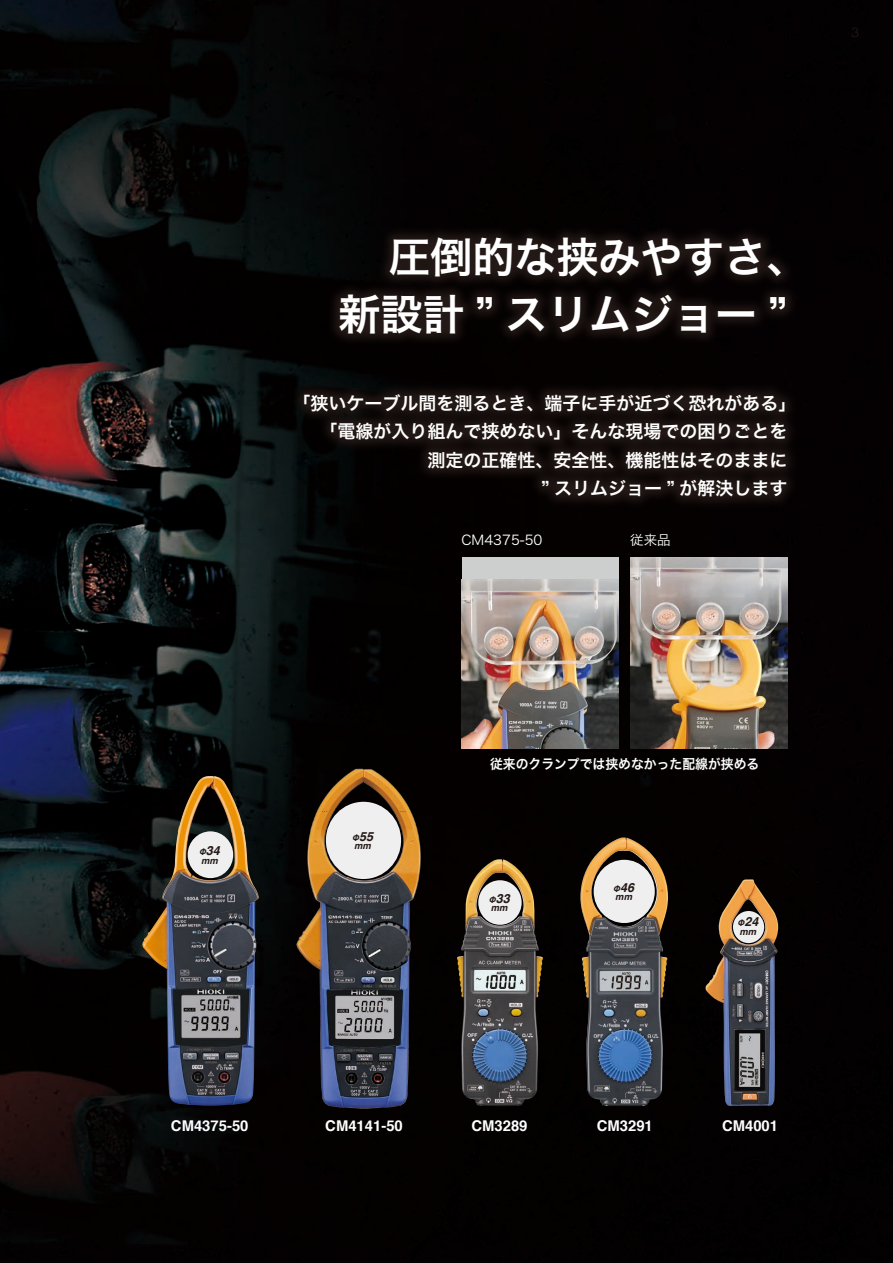
<style>
.page{position:relative;width:893px;height:1263px;background:#fff}
.page>*{position:absolute;margin:0;border:0;box-sizing:border-box;transform-origin:0 0}
.t1{font:42px/57px "Hira Kaku Pro W6";color:#fff}
.t2{font:18px "Hira Kaku Pro W6";color:#fff}
.t3{font:700 14.85px "Helvetica";color:#fff}
.t4{font:13.5px "Hira Kaku Pro W6";color:#fff;scale:.95 1}
.t5{font:13.5px "Hira Kaku Pro W3";color:#fff}
.t6{font:300 13.5px "Helvetica";color:#231916}
.t7{font:italic 700 12.6px "Helvetica";color:#231916}
.t8{font:italic 700 9.45px "Helvetica";color:#231916}
.s1{font-size:9.45px}
</style>
<div class="page">
<img style="left:0;top:0;width:893px;height:1263px">
<svg style="left:326px;top:224px;width:472px;height:123px;background:#130c0b"></svg>
<svg style="left:291px;top:381px;width:509px;height:129px;background:#130d0b"></svg>
<img style="left:631px;top:557px;width:156px;height:192px">
<div style="left:462px;top:557px;width:157px;height:192px;background:#cdcece"></div>
<img style="left:462px;top:580px;width:157px;height:169px">
<img style="left:142px;top:776px;width:117px;height:330px">
<div style="left:188px;top:831px;width:45px;height:47px;background:#efeff0;border-radius:50%"></div>
<img style="left:706px;top:879px;width:72px;height:227px">
<div style="left:733px;top:911px;width:31px;height:32px;background:#efeff0;border-radius:50%"></div>
<img style="left:580px;top:837px;width:88px;height:269px">
<div style="left:594px;top:860px;width:61px;height:63px;background:#efeff0;border-radius:50%"></div>
<img style="left:263px;top:761px;width:192px;height:355px">
<div style="left:326px;top:802px;width:75px;height:77px;background:#efeff0;border-radius:50%"></div>
<img style="left:457px;top:859px;width:86px;height:247px">
<p class="t6" style="left:851px;top:21px;width:9px">3</p>
<h1 class="t1" style="left:338px;top:227px;width:472px;text-indent:50px">圧倒的な挟みやすさ、新設計 ” スリムジョー ”</h1>
<p class="t2" style="left:292px;top:387px;width:506px">「狭いケーブル間を測るとき、端子に手が近づく恐れがある」</p>
<p class="t2" style="left:319px;top:415px;width:470px">「電線が入り組んで挟めない」そんな現場での困りごとを</p>
<p class="t2" style="left:427px;top:444px;width:361px">測定の正確性、安全性、機能性はそのままに</p>
<p class="t2" style="left:541px;top:472px;width:248px">” スリムジョー ” が解決します</p>
<p class="t5" style="left:461px;top:528px;width:83px">CM4375-50</p>
<p class="t5" style="left:630px;top:528px;width:42px">従来品</p>
<p class="t7" style="left:199px;top:840px;width:22px"><span class="s1">Φ</span>34</p>
<p class="t8" style="left:201px;top:852px;width:18px">mm</p>
<p class="t3" style="left:171px;top:1114px;width:79px">CM4375-50</p>
<p class="t7" style="left:352px;top:826px;width:22px"><span class="s1">Φ</span>55</p>
<p class="t8" style="left:354px;top:838px;width:18px">mm</p>
<p class="t4" style="left:490px;top:752px;width:285px">従来のクランプでは挟めなかった配線が挟める</p>
<p class="t7" style="left:489px;top:888px;width:22px"><span class="s1">Φ</span>33</p>
<p class="t8" style="left:491px;top:900px;width:18px">mm</p>
<p class="t7" style="left:613px;top:877px;width:22px"><span class="s1">Φ</span>46</p>
<p class="t8" style="left:615px;top:889px;width:18px">mm</p>
<p class="t7" style="left:738px;top:911px;width:22px"><span class="s1">Φ</span>24</p>
<p class="t8" style="left:740px;top:923px;width:18px">mm</p>
<p class="t3" style="left:325px;top:1114px;width:79px">CM4141-50</p>
<p class="t3" style="left:471px;top:1114px;width:58px">CM3289</p>
<p class="t3" style="left:597px;top:1114px;width:58px">CM3291</p>
<p class="t3" style="left:722px;top:1114px;width:58px">CM4001</p>
</div>
